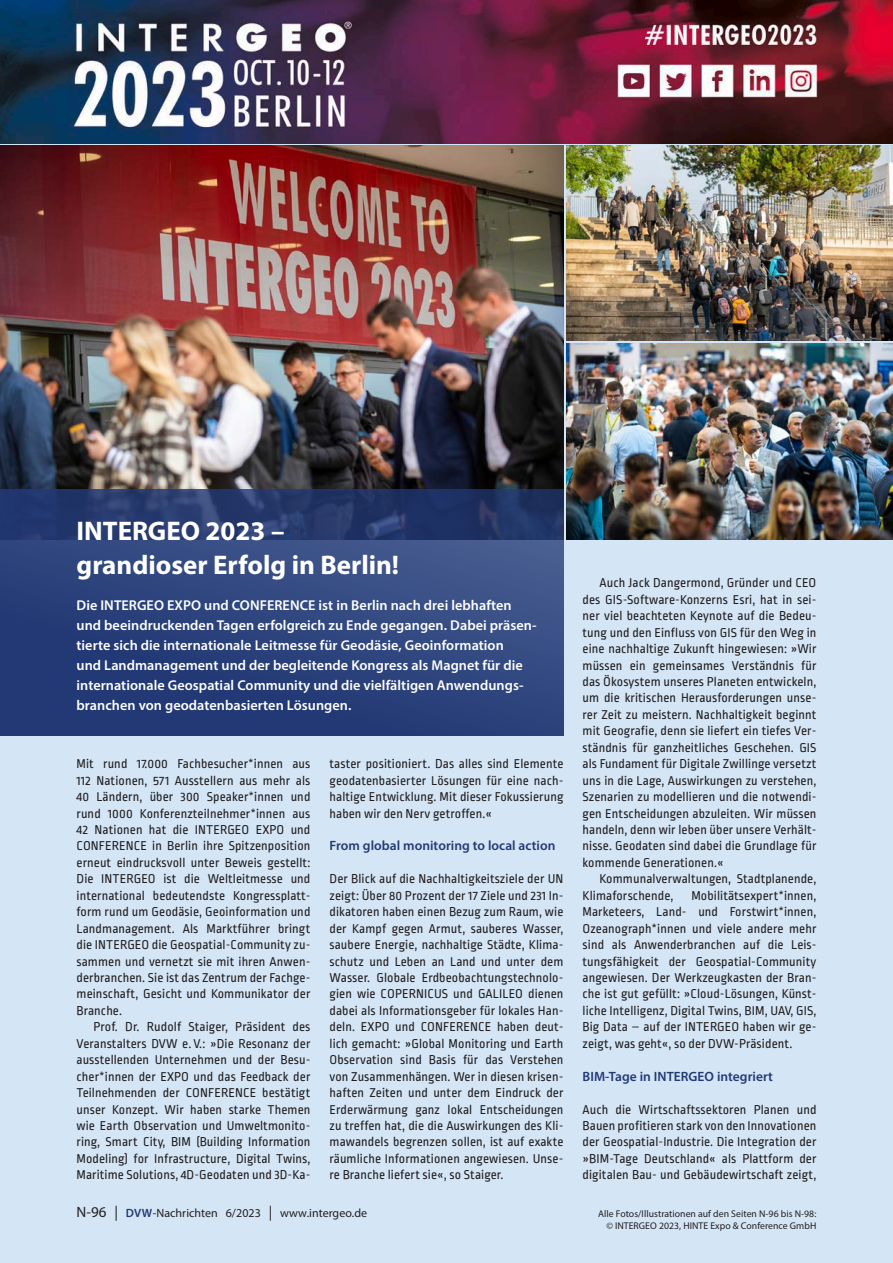
<style>
.page{position:relative;width:893px;height:1263px;background:#d4e6f6}
.page>*{position:absolute;margin:0;border:0;box-sizing:border-box;transform-origin:0 0}
._52_IG_titel{font:700 27px/33.8px "Myriad Pro";color:#fff}
._51_IG_teaser{font:600 14.25px/20px "Myriad Pro";letter-spacing:.005em;color:#fff}
._01_normal{font:13.5px/16.5px "Ropa Mix Pro";letter-spacing:.01em;color:#231f20;text-align:justify}
._01_normal_oEZ{font:13.5px/16.5px "Ropa Mix Pro";letter-spacing:.01em;color:#231f20;text-align:justify}
._12_titel_2{font:600 13.5px "Myriad Pro";letter-spacing:.005em;color:#223975}
.t1{font:12px "Myriad Pro";letter-spacing:.005em;color:#231f20}
._05_abb_copyright{font:9.75px/11.9px "Myriad Pro";letter-spacing:.005em;color:#231f20;text-align:right}
.s1{font-size:15px}
.s2{font-weight:600;color:#223975}
</style>
<div class="page">
<img style="left:0;top:145px;width:563px;height:344px">
<img style="left:567px;top:145px;width:326px;height:196px">
<img style="left:567px;top:344px;width:326px;height:195px">
<svg style="left:0;top:489px;width:563px;height:246px;background:#2c4279"></svg>
<img style="left:0;top:0;width:893px;height:143px">
<p class="_52_IG_titel" style="left:77px;top:513px;width:324px">INTERGEO 2023 – grandioser Erfolg in Berlin!</p>
<p class="_51_IG_teaser" style="left:77px;top:595px;width:462px">Die INTERGEO EXPO und CONFERENCE ist in Berlin nach drei lebhaften und beeindruckenden Tagen erfolgreich zu Ende gegangen. Dabei präsen&shy;tierte sich die internationale Leitmesse für Geodäsie, Geoinformation<br>und Landmanagement und der begleitende Kongress als Magnet für die internationale Geospatial Community und die vielfältigen Anwendungs&shy;branchen von geodatenbasierten Lösungen.</p>
<p class="_01_normal_oEZ" style="left:77px;top:756px;width:235px">Mit rund 17.000 Fachbesucher*innen aus 112 Nationen, 571 Ausstellern aus mehr als 40 Ländern, über 300 Speaker*innen und rund 1000 Konferenzteilnehmer*innen aus 42 Nationen hat die INTERGEO EXPO und CONFERENCE in Berlin ihre Spitzenposition erneut eindrucksvoll unter Beweis gestellt:<br>Die INTERGEO ist die Weltleitmesse und international bedeutendste Kongressplatt&shy;form rund um Geodäsie, Geoinformation und Landmanagement. Als Marktführer bringt die INTERGEO die Geospatial-Community zu&shy;sammen und vernetzt sie mit ihren Anwen&shy;derbranchen. Sie ist das Zentrum der Fachge&shy;meinschaft, Gesicht und Kommunikator der Branche.</p>
<p class="_01_normal" style="left:77px;top:1019px;width:235px;text-indent:17px">Prof. Dr. Rudolf Staiger, Präsident des Veranstalters DVW e. V.: »Die Resonanz der ausstellenden Unternehmen und der Besu&shy;cher*innen der EXPO und das Feedback der Teilnehmenden der CONFERENCE bestätigt unser Konzept. Wir haben starke Themen wie Earth Observation und Umweltmonito&shy;ring, Smart City, BIM (Building Information Modeling) for Infrastructure, Digital Twins, Maritime Solutions, 4D‑Geodaten und 3D‑Ka-</p>
<p class="_01_normal" style="left:330px;top:756px;width:235px">taster positioniert. Das alles sind Elemente geodatenbasierter Lösungen für eine nach&shy;haltige Entwicklung. Mit dieser Fokussierung haben wir den Nerv getroffen.«</p>
<p class="_12_titel_2" style="left:330px;top:837px;width:227px">From global monitoring to local action</p>
<p class="_01_normal_oEZ" style="left:330px;top:871px;width:235px">Der Blick auf die Nachhaltigkeitsziele der UN zeigt: Über 80 Prozent der 17 Ziele und 231 In&shy;dikatoren haben einen Bezug zum Raum, wie der Kampf gegen Armut, sauberes Wasser, saubere Energie, nachhaltige Städte, Klima&shy;schutz und Leben an Land und unter dem Wasser. Globale Erdbeobachtungstechnolo&shy;gien wie COPERNICUS und GALILEO dienen dabei als Informationsgeber für lokales Han&shy;deln. EXPO und CONFERENCE haben deut&shy;lich gemacht: »Global Monitoring und Earth Observation sind Basis für das Verstehen von Zusammenhängen. Wer in diesen krisen&shy;haften Zeiten und unter dem Eindruck der Erderwärmung ganz lokal Entscheidungen zu treffen hat, die die Auswirkungen des Kli&shy;mawandels begrenzen sollen, ist auf exakte räumliche Informationen angewiesen. Unse&shy;re Branche liefert sie«, so Staiger.</p>
<p class="t1" style="left:77px;top:1205px;width:292px"><span class="s1">N-96 |</span> <span class="s2">DVW</span>-Nachrichten 6/2023 <span class="s1">|</span> www.intergeo.de</p>
<p class="_01_normal" style="left:583px;top:575px;width:235px;text-indent:17px">Auch Jack Dangermond, Gründer und CEO des GIS-Software-Konzerns Esri, hat in sei&shy;ner viel beachteten Keynote auf die Bedeu&shy;tung und den Einfluss von GIS für den Weg in eine nachhaltige Zukunft hingewiesen: »Wir müssen ein gemeinsames Verständnis für das Ökosystem unseres Planeten entwickeln, um die kritischen Herausforderungen unse&shy;rer Zeit zu meistern. Nachhaltigkeit beginnt mit Geografie, denn sie liefert ein tiefes Ver&shy;ständnis für ganzheitliches Geschehen. GIS als Fundament für Digitale Zwillinge versetzt uns in die Lage, Auswirkungen zu verstehen, Szenarien zu modellieren und die notwendi&shy;gen Entscheidungen abzuleiten. Wir müssen handeln, denn wir leben über unsere Verhält&shy;nisse. Geodaten sind dabei die Grundlage für kommende Generationen.«</p>
<p class="_01_normal" style="left:583px;top:871px;width:235px;text-indent:17px">Kommunalverwaltungen, Stadtplanende,<br>Klimaforschende,</p>
<p class="_01_normal" style="left:583px;top:888px;width:235px;text-indent:109px">Mobilitätsexpert*innen, Marketeers, Land- und Forstwirt*innen, Ozeanograph*innen und viele andere mehr sind als Anwenderbranchen auf die Leis&shy;tungsfähigkeit der Geospatial-Community angewiesen. Der Werkzeugkasten der Bran&shy;che ist gut gefüllt: »Cloud-Lösungen, Künst&shy;liche Intelligenz, Digital Twins, BIM, UAV, GIS, Big Data – auf der INTERGEO haben wir ge&shy;zeigt, was geht«, so der DVW-Präsident.</p>
<p class="_12_titel_2" style="left:583px;top:1067px;width:192px">BIM-Tage in INTERGEO integriert</p>
<p class="_01_normal_oEZ" style="left:583px;top:1102px;width:235px">Auch die Wirtschaftssektoren Planen und Bauen profitieren stark von den Innovationen der Geospatial-Industrie. Die Integration der »BIM-Tage Deutschland« als Plattform der digitalen Bau- und Gebäudewirtschaft zeigt,</p>
<p class="_05_abb_copyright" style="left:598px;top:1208px;width:220px">Alle Fotos/Illustrationen auf den Seiten N-96 bis N-98: © INTERGEO 2023, HINTE Expo &amp; Conference GmbH</p>
</div>
